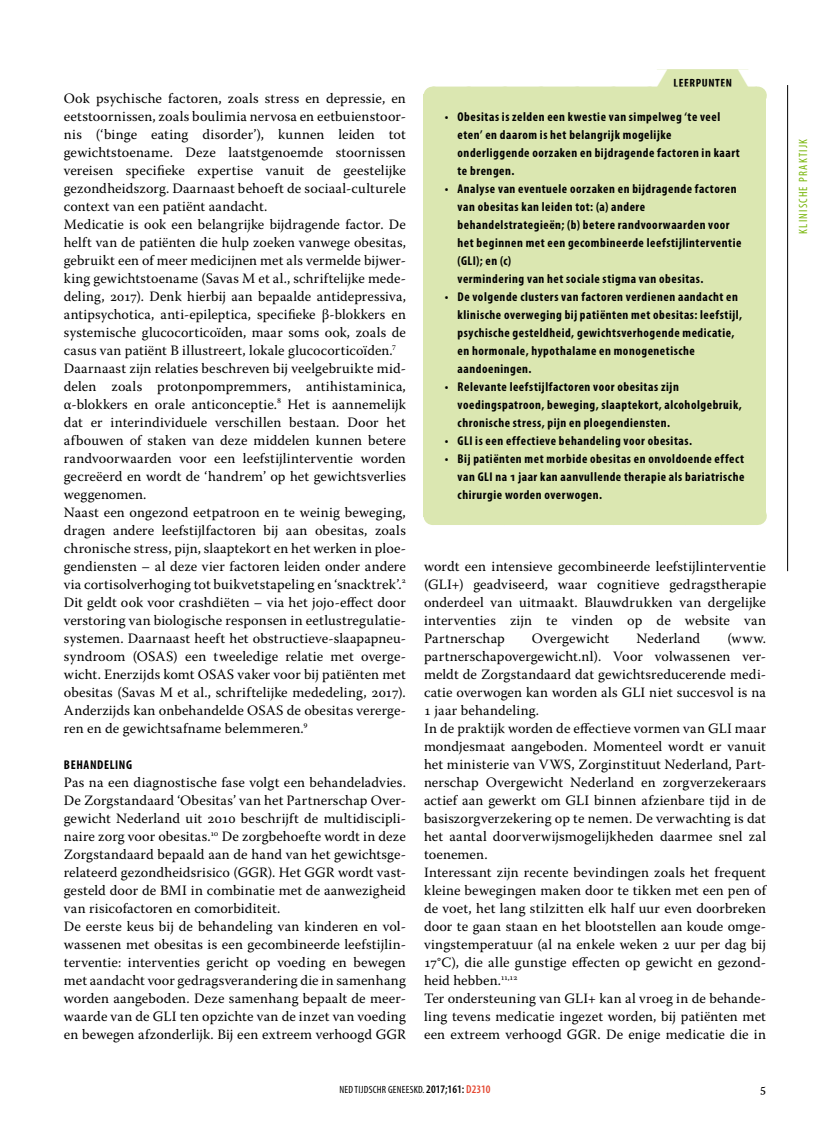
<style>
.page{position:relative;width:830px;height:1127px;background:#fff}
.page>*{position:absolute;margin:0;border:0;box-sizing:border-box;transform-origin:0 0}
.t1{font:14.25px/18px "Warnock Pro";letter-spacing:.01em;color:#000}
.t2{font:13.5px "Warnock Pro";color:#000}
.t3{font:700 condensed 12.75px/18px "Myriad Pro";letter-spacing:.045em;color:#000}
.t4{font:condensed 12px "Myriad Pro";letter-spacing:.1em;color:#77b509}
.t5{font:700 condensed 12px "Myriad Pro";letter-spacing:.05em;color:#000}
.t6{font:condensed 10.5px "Myriad Pro";letter-spacing:.02em;color:#000}
.s1{color:#fff}
.s2{font-weight:600;font-size:11.55px}
.s3{font-weight:600;font-size:11.55px;color:#e44731}
</style>
<div class="page">
<hr style="left:787px;top:85px;width:1px;height:486px;background:#000">
<div style="left:423px;top:95px;width:342px;height:422px;background:#dbe7b1"></div>
<div style="left:656px;top:69px;width:92px;height:18px;background:#dbe7b1"></div>
<div style="left:432px;top:87px;width:324px;height:18px;background:#dbe7b1"></div>
<div style="left:432px;top:507px;width:324px;height:18px;background:#dbe7b1"></div>
<p class="t1" style="left:64px;top:89px;width:343px">Ook psychische factoren, zoals stress en depressie, en eetstoornissen, zoals boulimia nervosa en eetbuienstoor&shy;nis (‘binge eating disorder’), kunnen leiden tot gewichtstoename. Deze laatstgenoemde stoornissen vereisen specifieke expertise vanuit de geestelijke gezondheidszorg. Daarnaast behoeft de sociaal-culturele context van een patiënt aandacht.<br>Medicatie is ook een belangrijke bijdragende factor. De helft van de patiënten die hulp zoeken vanwege obesitas, gebruikt een of meer medicijnen met als vermelde bijwer&shy;king gewichtstoename (Savas M et al., schriftelijke mede&shy;deling, 2017). Denk hierbij aan bepaalde antidepressiva, antipsychotica, anti-epileptica, specifieke β-blokkers en systemische glucocorticoïden, maar soms ook, zoals de casus van patiënt B illustreert, lokale glucocorticoïden.<sup>7<br></sup>Daarnaast zijn relaties beschreven bij veelgebruikte mid&shy;delen zoals protonpompremmers, antihistaminica, α-blokkers en orale anticonceptie.<sup>8</sup> Het is aannemelijk dat er interindividuele verschillen bestaan. Door het afbouwen of staken van deze middelen kunnen betere randvoorwaarden voor een leefstijlinterventie worden gecreëerd en wordt de ‘handrem’ op het gewichtsverlies weggenomen.<br>Naast een ongezond eetpatroon en te weinig beweging, dragen andere leefstijlfactoren bij aan obesitas, zoals chronische stress, pijn, slaaptekort en het werken in ploe&shy;gendiensten – al deze vier factoren leiden onder andere via cortisolverhoging tot buikvetstapeling en ‘snacktrek’.<sup>2<br></sup>Dit geldt ook voor crashdiëten – via het jojo-effect door verstoring van biologische responsen in eetlustregulatie&shy;systemen. Daarnaast heeft het obstructieve-slaapapneu&shy;syndroom (OSAS) een tweeledige relatie met overge&shy;wicht. Enerzijds komt OSAS vaker voor bij patiënten met obesitas (Savas M et al., schriftelijke mededeling, 2017).<br>Anderzijds kan onbehandelde OSAS de obesitas vererge&shy;ren en de gewichtsafname belemmeren.<sup>9</sup></p>
<p class="t3" style="left:64px;top:756px;width:69px">Behandeling</p>
<p class="t1" style="left:64px;top:773px;width:343px">Pas na een diagnostische fase volgt een behandeladvies.<br>De Zorgstandaard ‘Obesitas’ van het Partnerschap Over&shy;gewicht Nederland uit 2010 beschrijft de multidiscipli&shy;naire zorg voor obesitas.<sup>10</sup> De zorgbehoefte wordt in deze Zorgstandaard bepaald aan de hand van het gewichtsge&shy;relateerd gezondheidsrisico (GGR). Het GGR wordt vast&shy;gesteld door de BMI in combinatie met de aanwezigheid van risicofactoren en comorbiditeit.<br>De eerste keus bij de behandeling van kinderen en vol&shy;wassenen met obesitas is een gecombineerde leefstijlin&shy;terventie: interventies gericht op voeding en bewegen met aandacht voor gedragsverandering die in samenhang worden aangeboden. Deze samenhang bepaalt de meer&shy;waarde van de GLI ten opzichte van de inzet van voeding en bewegen afzonderlijk. Bij een extreem verhoogd GGR</p>
<p class="t5" style="left:645px;top:76px;width:116px"><span class="s1">▼</span> Leerpunten <span class="s1">▼</span></p>
<p class="t3" style="left:457px;top:108px;width:284px;text-indent:-13px">• Obesitas is zelden een kwestie van simpelweg ‘te veel eten’ en daarom is het belangrijk mogelijke onderliggende oorzaken en bijdragende factoren in kaart te brengen.</p>
<p class="t3" style="left:457px;top:180px;width:285px;text-indent:-13px">• Analyse van eventuele oorzaken en bijdragende factoren van obesitas kan leiden tot: (a) andere behandelstrategieën; (b) betere randvoorwaarden voor het beginnen met een gecombineerde leefstijlinterventie (GLI); en (c)<br>vermindering van het sociale stigma van obesitas.</p>
<p class="t3" style="left:457px;top:288px;width:286px;text-indent:-13px">• De volgende clusters van factoren verdienen aandacht en klinische overweging bij patiënten met obesitas: leefstijl, psychische gesteldheid, gewichtsverhogende medicatie, en hormonale, hypothalame en monogenetische aandoeningen.</p>
<p class="t3" style="left:457px;top:378px;width:285px;text-indent:-13px">• Relevante leefstijlfactoren voor obesitas zijn voedingspatroon, beweging, slaaptekort, alcoholgebruik, chronische stress, pijn en ploegendiensten.</p>
<p class="t3" style="left:444px;top:432px;width:249px">• GLI is een effectieve behandeling voor obesitas.</p>
<p class="t3" style="left:457px;top:450px;width:288px;text-align:justify;text-indent:-13px">• Bij patiënten met morbide obesitas en onvoldoende effect van GLI na 1 jaar kan aanvullende therapie als bariatrische chirurgie worden overwogen.</p>
<p class="t1" style="left:424px;top:557px;width:343px;text-align:justify">wordt een intensieve gecombineerde leefstijlinterventie (GLI+) geadviseerd, waar cognitieve gedragstherapie onderdeel van uitmaakt. Blauwdrukken van dergelijke interventies zijn te vinden op de website van Partnerschap</p>
<p class="t1" style="left:424px;top:629px;width:343px;text-indent:303px">(www. partnerschapovergewicht.nl). Voor volwassenen ver&shy;meldt de Zorgstandaard dat gewichtsreducerende medi&shy;catie overwogen kan worden als GLI niet succesvol is na 1 jaar behandeling.<br>In de praktijk worden de effectieve vormen van GLI maar mondjesmaat aangeboden. Momenteel wordt er vanuit het ministerie van VWS, Zorginstituut Nederland, Part&shy;nerschap Overgewicht Nederland en zorgverzekeraars actief aan gewerkt om GLI binnen afzienbare tijd in de basiszorgverzekering op te nemen. De verwachting is dat het aantal doorverwijsmogelijkheden daarmee snel zal toenemen.<br>Interessant zijn recente bevindingen zoals het frequent kleine bewegingen maken door te tikken met een pen of de voet, het lang stilzitten elk half uur even doorbreken door te gaan staan en het blootstellen aan koude omge&shy;vingstemperatuur (al na enkele weken 2 uur per dag bij 17°C), die alle gunstige effecten op gewicht en gezond&shy;heid hebben.<sup>11,12<br></sup>Ter ondersteuning van GLI+ kan al vroeg in de behande&shy;ling tevens medicatie ingezet worden, bij patiënten met een extreem verhoogd GGR. De enige medicatie die in</p>
<p class="t1" style="left:531px;top:629px;width:79px">Overgewicht</p>
<p class="t1" style="left:636px;top:629px;width:65px">Nederland</p>
<p class="t6" style="left:339px;top:1084px;width:153px">NED TIJDSCHR GENEESKD. <span class="s2">2017;161:</span> <span class="s3">D2310</span></p>
<p class="t2" style="left:759px;top:1080px;width:7px">5</p>
<p class="t4" style="left:796px;top:234px;width:96px;rotate:-90deg">KLINISCHE PRAKTIJK</p>
</div>
